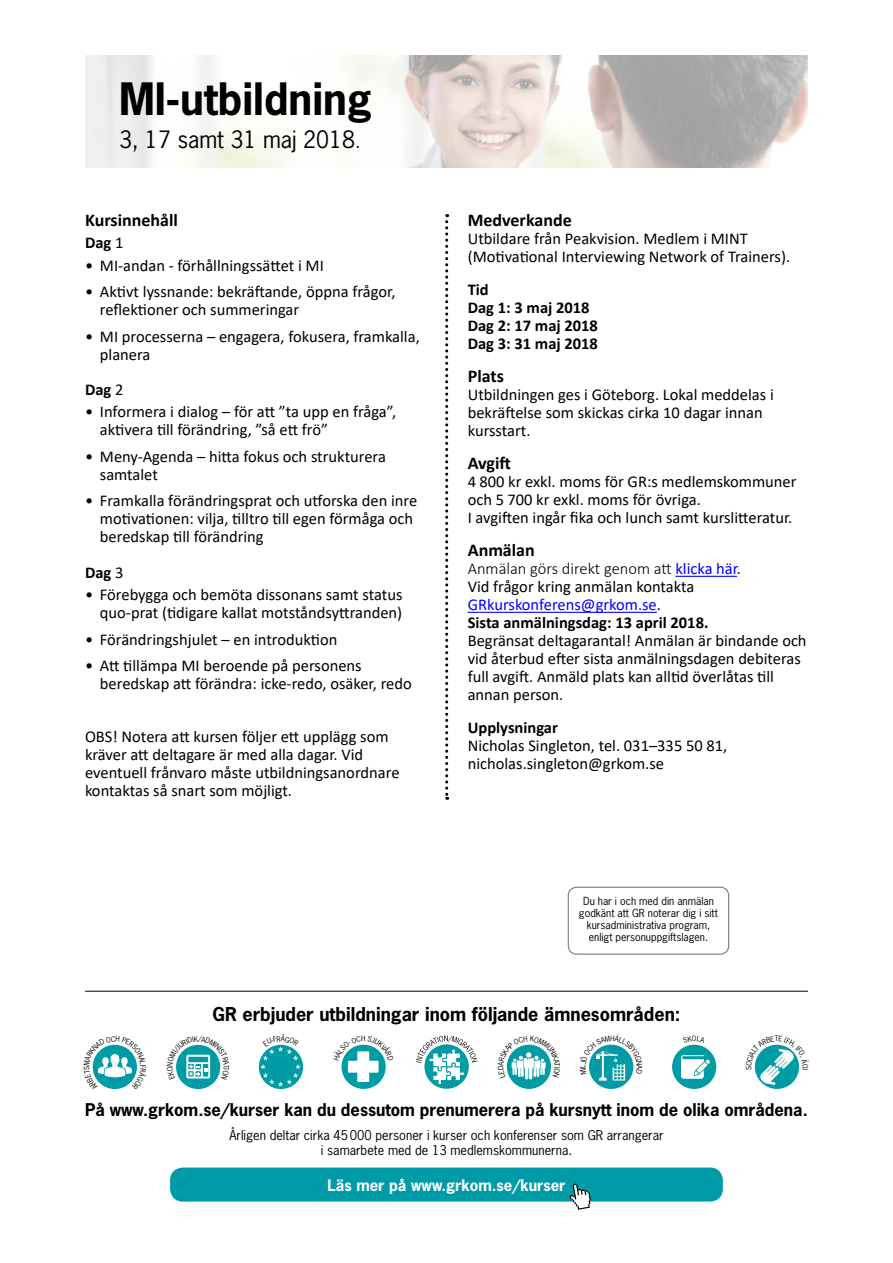
<style>
.page{position:relative;width:893px;height:1263px;background:#fff}
.page>*{position:absolute;margin:0;border:0;box-sizing:border-box;transform-origin:0 0}
.t1{font:700 42px "News Gothic";color:#000}
.t2{font:22.5px "News Gothic";color:#000}
.t3{font:700 18px "News Gothic";color:#000}
.t4{font:700 18px "Calibri";color:#000}
.t5{font:16.5px/18px "Calibri";color:#000}
.t6{font:16.5px/18px "Calibri";color:#00f}
.t7{font:700 16.5px "News Gothic";color:#000}
.t8{font:700 16.5px/18px "Calibri";color:#000}
.t9{font:700 15px "News Gothic";color:#fff}
.t10{font:12.75px/15px "News Gothic";color:#000;text-align:center}
.t11{font:10.5px/12px "News Gothic";color:#000;text-align:center}
.s1{font-family:"Calibri";font-weight:300}
.s2{font-weight:400}
.s3{font-weight:300;color:#000}
.s4{color:#000}
.s5{font-weight:700;color:#000}
</style>
<div class="page">
<svg style="left:445px;top:214px;width:3px;height:586px"></svg>
<hr style="left:675px;top:576px;width:62px;height:1px;background:#00f">
<hr style="left:468px;top:612px;width:189px;height:1px;background:#00f">
<div style="left:568px;top:887px;width:161px;height:68px;border:1px solid #000;border-radius:9px"></div>
<img style="left:85px;top:55px;width:723px;height:113px">
<hr style="left:85px;top:991px;width:723px;height:1px;background:#000">
<div style="left:170px;top:1167px;width:553px;height:34px;background:#009ba9;border-radius:13px"></div>
<svg style="left:570px;top:1183px;width:21px;height:27px"></svg>
<div style="left:176px;top:1045px;width:44px;height:44px;background:#009ba4;border-radius:50%"></div>
<div style="left:589px;top:1045px;width:44px;height:44px;background:#009ba4;border-radius:50%"></div>
<div style="left:259px;top:1045px;width:44px;height:44px;background:#009ba4;border-radius:50%"></div>
<div style="left:341px;top:1045px;width:45px;height:44px;background:#009ba4;border-radius:50%"></div>
<div style="left:507px;top:1045px;width:44px;height:44px;background:#009ba4;border-radius:50%"></div>
<div style="left:755px;top:1045px;width:44px;height:44px;background:#009ba4;border-radius:50%"></div>
<div style="left:672px;top:1045px;width:44px;height:44px;background:#009ba4;border-radius:50%"></div>
<svg style="left:681px;top:1055px;width:29px;height:24px"></svg>
<svg style="left:424px;top:1044px;width:45px;height:45px"></svg>
<svg style="left:416px;top:1035px;width:61px;height:50px"></svg>
<svg style="left:176px;top:1044px;width:45px;height:36px"></svg>
<svg style="left:589px;top:1044px;width:45px;height:37px"></svg>
<svg style="left:92px;top:1044px;width:45px;height:45px"></svg>
<svg style="left:260px;top:1044px;width:41px;height:43px"></svg>
<svg style="left:341px;top:1044px;width:45px;height:38px"></svg>
<svg style="left:506px;top:1044px;width:46px;height:35px"></svg>
<svg style="left:754px;top:1044px;width:46px;height:41px"></svg>
<h1 class="t1" style="left:119px;top:71px;width:255px">MI-utbildning</h1>
<h2 class="t2" style="left:119px;top:125px;width:243px">3, 17 samt 31 maj 2018<span class="s1">.</span></h2>
<p class="t4" style="left:85px;top:207px;width:94px">Kursinnehåll</p>
<p class="t8" style="left:85px;top:234px;width:40px">Dag <span class="s2">1</span></p>
<p class="t5" style="left:85px;top:256px;width:240px">• MI-andan - förhållningssättet i MI</p>
<p class="t5" style="left:100px;top:282px;width:297px;text-indent:-15px">• Aktivt lyssnande: bekräftande, öppna frågor, reflektioner och summeringar</p>
<p class="t5" style="left:100px;top:327px;width:321px;text-indent:-15px">• MI processerna – engagera, fokusera, framkalla, planera</p>
<p class="t8" style="left:85px;top:380px;width:40px">Dag <span class="s2">2</span></p>
<p class="t5" style="left:100px;top:402px;width:298px;text-indent:-15px">• Informera i dialog – för att ”ta upp en fråga”, aktivera till förändring, ”så ett frö”</p>
<p class="t5" style="left:100px;top:447px;width:287px;text-indent:-15px">• Meny-Agenda – hitta fokus och strukturera samtalet</p>
<p class="t5" style="left:100px;top:491px;width:319px;text-indent:-15px">• Framkalla förändringsprat och utforska den inre motivationen: vilja, tilltro till egen förmåga och beredskap till förändring</p>
<p class="t8" style="left:85px;top:563px;width:40px">Dag <span class="s2">3</span></p>
<p class="t5" style="left:85px;top:585px;width:319px;text-align:right">• Förebygga och bemöta dissonans samt status quo-prat (tidigare kallat motståndsyttranden)</p>
<p class="t5" style="left:85px;top:630px;width:254px">• Förändringshjulet – en introduktion</p>
<p class="t5" style="left:100px;top:656px;width:313px;text-indent:-15px">• Att tillämpa MI beroende på personens beredskap att förändra: icke-redo, osäker, redo</p>
<p class="t5" style="left:85px;top:727px;width:316px">OBS! Notera att kursen följer ett upplägg som kräver att deltagare är med alla dagar. Vid eventuell frånvaro måste utbildningsanordnare kontaktas så snart som möjligt.</p>
<p class="t4" style="left:468px;top:207px;width:105px">Medverkande</p>
<p class="t5" style="left:468px;top:229px;width:324px">Utbildare från Peakvision. Medlem i MINT (Motivational Interviewing Network of Trainers).</p>
<p class="t8" style="left:468px;top:280px;width:132px">Tid<br>Dag 1: 3 maj 2018<br>Dag 2: 17 maj 2018<br>Dag 3: 31 maj 2018</p>
<p class="t4" style="left:468px;top:363px;width:38px">Plats</p>
<p class="t5" style="left:468px;top:385px;width:308px">Utbildningen ges i Göteborg. Lokal meddelas i bekräftelse som skickas cirka 10 dagar innan kursstart.</p>
<p class="t4" style="left:468px;top:450px;width:45px">Avgift</p>
<p class="t5" style="left:468px;top:472px;width:330px">4 800 kr exkl. moms för GR:s medlemskommuner och 5 700 kr exkl. moms för övriga.<br>I avgiften ingår fika och lunch samt kurslitteratur.</p>
<p class="t4" style="left:468px;top:537px;width:69px">Anmälan</p>
<p class="t6" style="left:468px;top:559px;width:275px"><span class="s3">Anmälan görs direkt genom att</span> klicka här<span class="s4">.<br>Vid frågor kring anmälan kontakta </span>GRkurskonferens@grkom.se<span class="s4">.<br></span><span class="s5">Sista anmälningsdag: 13 april 2018.</span></p>
<p class="t5" style="left:468px;top:631px;width:340px">Begränsat deltagarantal! Anmälan är bindande och vid återbud efter sista anmälningsdagen debiteras full avgift. Anmäld plats kan alltid överlåtas till annan person.</p>
<p class="t8" style="left:468px;top:719px;width:92px">Upplysningar</p>
<p class="t5" style="left:468px;top:736px;width:261px">Nicholas Singleton, tel. 031–335 50 81, nicholas.singleton@grkom.se</p>
<p class="t11" style="left:579px;top:895px;width:141px">Du har i och med din anmälan godkänt att GR noterar dig i sitt kursadministrativa program, enligt personuppgiftslagen.</p>
<p class="t3" style="left:213px;top:1002px;width:469px">GR erbjuder utbildningar inom följande ämnesområden:</p>
<p class="t7" style="left:85px;top:1099px;width:724px">På www.grkom.se/kurser kan du dessutom prenumerera på kursnytt inom de olika områdena.</p>
<p class="t10" style="left:229px;top:1127px;width:436px">Årligen deltar cirka 45000 personer i kurser och konferenser som GR arrangerar i samarbete med de 13 medlemskommunerna.</p>
<p class="t9" style="left:327px;top:1175px;width:240px">Läs mer på www.grkom.se/kurser</p>
</div>
